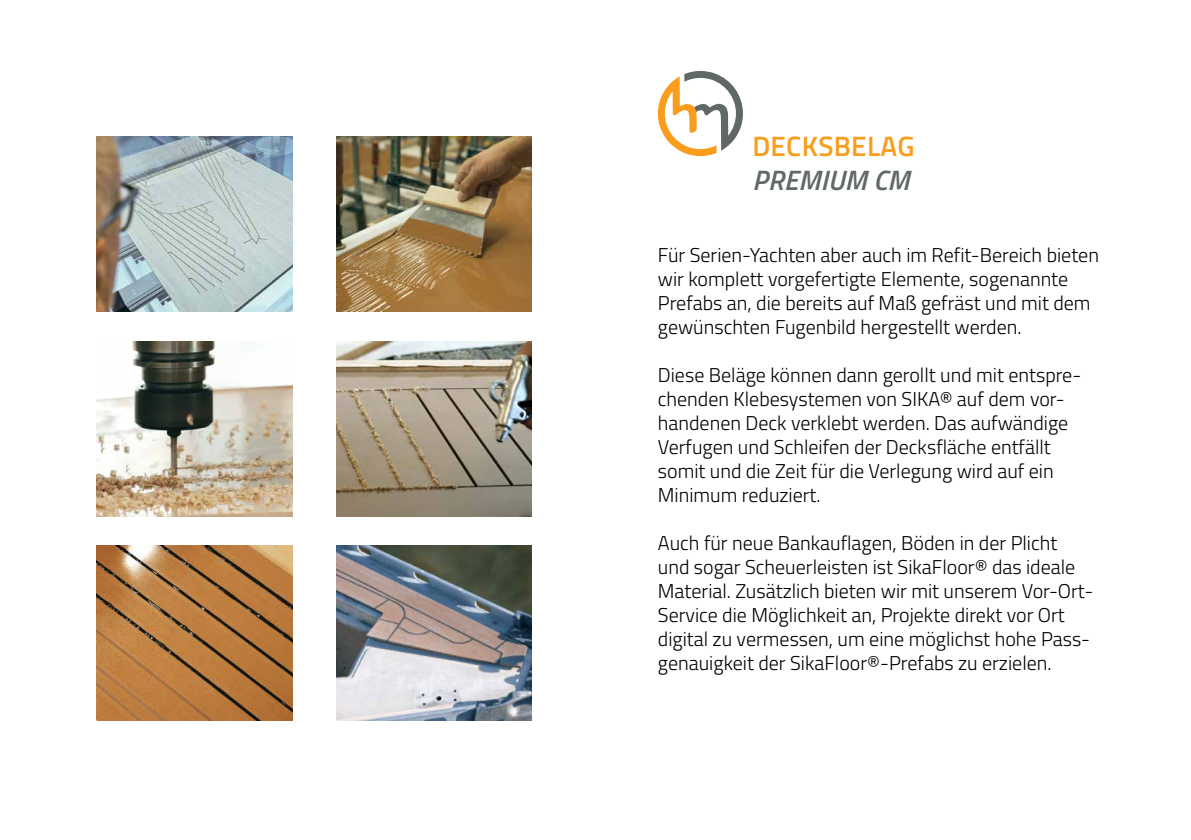
<style>
.page{position:relative;width:1191px;height:840px;background:#fff}
.page>*{position:absolute;margin:0;border:0;box-sizing:border-box;transform-origin:0 0}
.t1{font:600 28px "Titillium";letter-spacing:.01em;color:#f99d1c}
.t2{font:italic 600 28px "Titillium";letter-spacing:.01em;color:#616966}
.t3{font:300 20px/24px "Titillium";color:#000}
</style>
<div class="page">
<svg style="left:658px;top:71px;width:85px;height:85px"></svg>
<img style="left:96px;top:545px;width:196px;height:175px">
<img style="left:336px;top:545px;width:195px;height:175px">
<img style="left:96px;top:137px;width:196px;height:174px">
<img style="left:96px;top:341px;width:196px;height:175px">
<img style="left:336px;top:137px;width:195px;height:174px">
<img style="left:336px;top:341px;width:195px;height:175px">
<h1 class="t1" style="left:752px;top:125px;width:164px">DECKSBELAG</h1>
<h1 class="t2" style="left:752px;top:158px;width:158px">PREMIUM CM</h1>
<p class="t3" style="left:658px;top:242px;width:442px">Für Serien-Yachten aber auch im Refit-Bereich bieten wir komplett vorgefertigte Elemente, sogenannte Prefabs an, die bereits auf Maß gefräst und mit dem gewünschten Fugenbild hergestellt werden.</p>
<p class="t3" style="left:658px;top:362px;width:425px">Diese Beläge können dann gerollt und mit entspre&shy;chenden Klebesystemen von SIKA® auf dem vor&shy;handenen Deck verklebt werden. Das aufwändige Verfugen und Schleifen der Decksfläche entfällt somit und die Zeit für die Verlegung wird auf ein Minimum reduziert.</p>
<p class="t3" style="left:658px;top:530px;width:437px">Auch für neue Bankauflagen, Böden in der Plicht und sogar Scheuerleisten ist SikaFloor® das ideale Material. Zusätzlich bieten wir mit unserem Vor-Ort-Service die Möglichkeit an, Projekte direkt vor Ort digital zu vermessen, um eine möglichst hohe Pass&shy;genauigkeit der SikaFloor®-Prefabs zu erzielen.</p>
</div>
